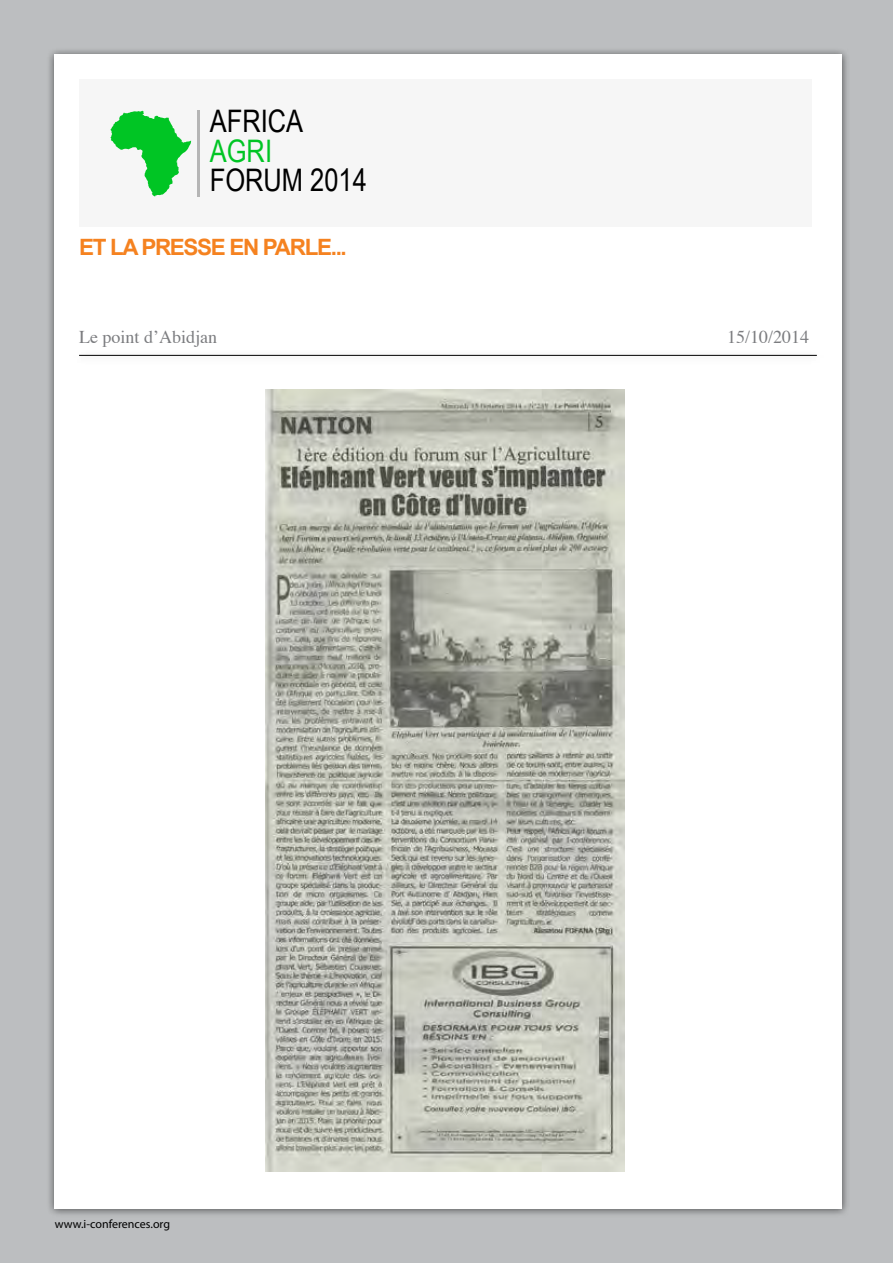
<style>
.page{position:relative;width:893px;height:1263px;background:#bcbec0}
.page>*{position:absolute;margin:0;border:0;box-sizing:border-box;transform-origin:0 0}
.t1{font:31.05px "Arial Narrow";color:#000}
.t2{font:31.05px "Arial Narrow";color:#00c524}
.t3{font:700 22.5px "Arial";color:#f58220}
.t4{font:18px "Times";color:#7b7c7f}
.t5{font:12px "Myriad Pro";color:#000}
</style>
<div class="page">
<div style="left:46px;top:47px;width:804px;height:1171px;background:#000;opacity:.6"></div>
<div style="left:54px;top:54px;width:788px;height:1154px;background:#fff"></div>
<div style="left:79px;top:79px;width:732px;height:148px;background:#f6f6f6"></div>
<svg style="left:110px;top:111px;width:81px;height:86px"></svg>
<hr style="left:197px;top:110px;width:3px;height:87px;background:#666">
<div style="left:73px;top:348px;width:750px;height:17px;background:#000;opacity:.6"></div>
<hr style="left:79px;top:355px;width:738px;height:1px;background:#000">
<img style="left:266px;top:389px;width:358px;height:782px">
<h1 class="t1" style="left:210px;top:98px;width:95px">AFRICA</h1>
<h1 class="t2" style="left:210px;top:128px;width:64px">AGRI</h1>
<h1 class="t1" style="left:210px;top:158px;width:158px">FORUM 2014</h1>
<p class="t3" style="left:79px;top:232px;width:77px">ETLAPRESSE</p>
<p class="t3" style="left:229px;top:232px;width:48px">EN PARLE</p>
<p class="t3" style="left:331px;top:232px;width:18px">...</p>
<p class="t4" style="left:79px;top:320px;width:139px">Le point d’Abidjan</p>
<p class="t4" style="left:727px;top:320px;width:84px">15/10/2014</p>
<p class="t5" style="left:55px;top:1217px;width:117px">www.i-conferences.org</p>
</div>
